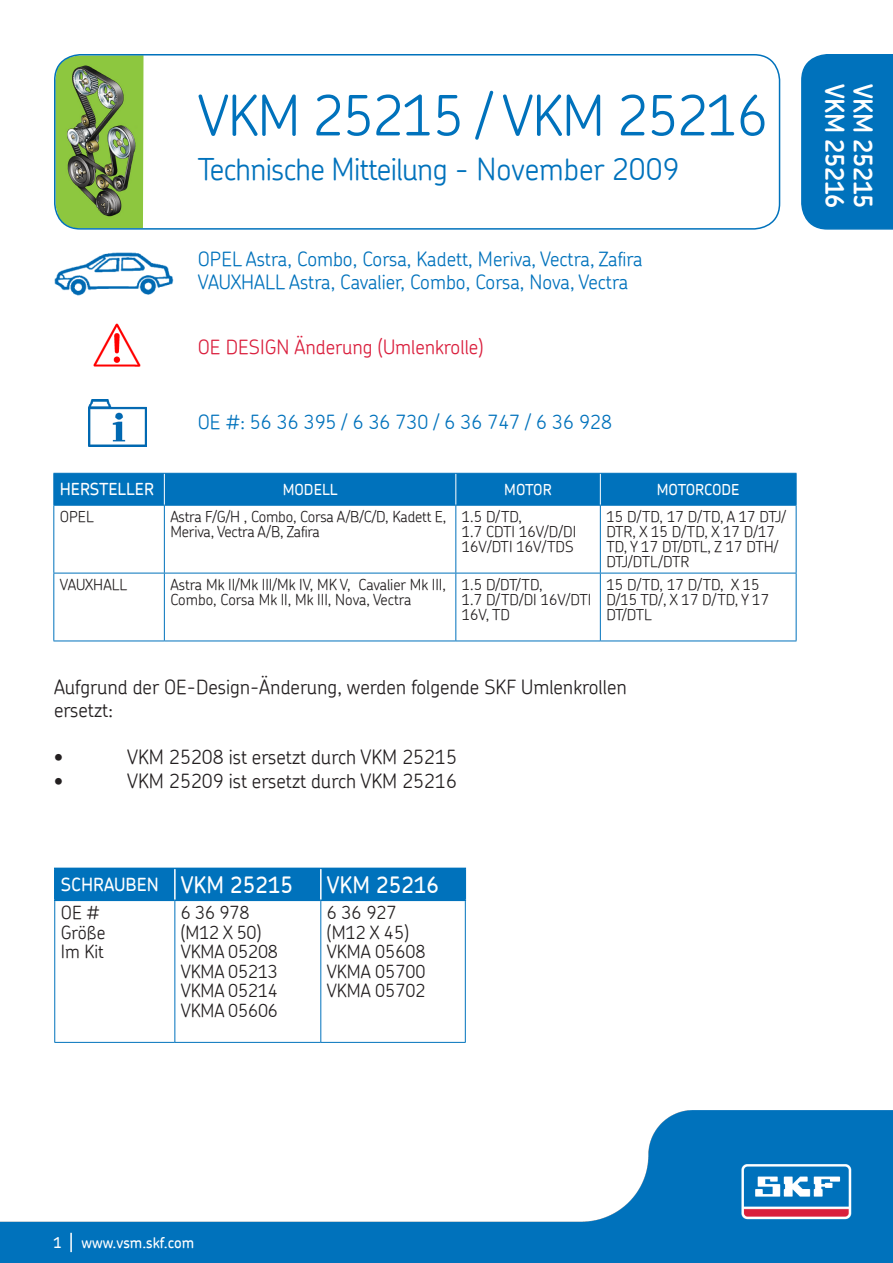
<style>
.page{position:relative;width:893px;height:1263px;background:#fff}
.page>*{position:absolute;margin:0;border:0;box-sizing:border-box;transform-origin:0 0}
.t1{font:300 55.5px "SKF Chevin";letter-spacing:-.02em;color:#0072bc}
.t2{font:300 30px "SKF Chevin";letter-spacing:-.02em;color:#0072bc}
.t3{font:600 25.5px "SKF Chevin";letter-spacing:-.02em;color:#fff}
.t4{font:500 22.5px "SKF Chevin";color:#fff}
.t5{font:300 19.5px/23.4px "SKF Chevin";color:#231f20}
.t6{font:300 19.5px "SKF Chevin";color:#0072bc}
.t7{font:300 19.5px "SKF Chevin";color:#da1f3d}
.t8{font:300 18px "SKF Chevin";letter-spacing:-.01em;color:#231f20}
.t9{font:500 18px "SKF Chevin";color:#fff}
.t10{font:500 16.5px "SKF Chevin";color:#fff}
.t11{font:300 15px/15px "SKF Chevin";color:#231f20}
.t12{font:500 15px "SKF Chevin";color:#fff}
</style>
<div class="page">
<img style="left:54px;top:253px;width:119px;height:43px">
<img style="left:93px;top:323px;width:48px;height:44px">
<img style="left:88px;top:399px;width:59px;height:48px">
<img style="left:55px;top:55px;width:89px;height:172px">
<div style="left:54px;top:54px;width:726px;height:176px;border:2px solid #0072bc;border-radius:26px"></div>
<div style="left:801px;top:54px;width:92px;height:176px;background:#0072bc"></div>
<img style="left:0;top:1110px;width:893px;height:153px">
<svg style="left:70px;top:1233px;width:2px;height:19px"></svg>
<div style="left:54px;top:474px;width:742px;height:31px;background:#0072bc"></div>
<hr style="left:53px;top:506px;width:1px;height:67px;background:#0072bc">
<hr style="left:164px;top:506px;width:1px;height:67px;background:#0072bc">
<hr style="left:455px;top:506px;width:1px;height:67px;background:#0072bc">
<hr style="left:600px;top:506px;width:1px;height:67px;background:#0072bc">
<hr style="left:796px;top:506px;width:1px;height:67px;background:#0072bc">
<hr style="left:53px;top:573px;width:111px;height:1px;background:#0072bc">
<hr style="left:53px;top:573px;width:1px;height:68px;background:#0072bc">
<hr style="left:164px;top:573px;width:292px;height:1px;background:#0072bc">
<hr style="left:164px;top:573px;width:1px;height:68px;background:#0072bc">
<hr style="left:456px;top:573px;width:144px;height:1px;background:#0072bc">
<hr style="left:455px;top:573px;width:1px;height:68px;background:#0072bc">
<hr style="left:600px;top:573px;width:196px;height:1px;background:#0072bc">
<hr style="left:600px;top:573px;width:1px;height:68px;background:#0072bc">
<hr style="left:796px;top:573px;width:1px;height:68px;background:#0072bc">
<hr style="left:53px;top:641px;width:111px;height:1px;background:#0072bc">
<hr style="left:164px;top:641px;width:292px;height:1px;background:#0072bc">
<hr style="left:456px;top:641px;width:144px;height:1px;background:#0072bc">
<hr style="left:600px;top:641px;width:196px;height:1px;background:#0072bc">
<hr style="left:164px;top:474px;width:1px;height:31px;background:#fff">
<hr style="left:455px;top:474px;width:1px;height:31px;background:#fff">
<hr style="left:600px;top:474px;width:1px;height:31px;background:#fff">
<hr style="left:53px;top:473px;width:111px;height:1px;background:#0072bc">
<hr style="left:53px;top:474px;width:1px;height:31px;background:#0072bc">
<hr style="left:164px;top:473px;width:292px;height:1px;background:#0072bc">
<hr style="left:456px;top:473px;width:144px;height:1px;background:#0072bc">
<hr style="left:600px;top:473px;width:196px;height:1px;background:#0072bc">
<hr style="left:796px;top:474px;width:1px;height:31px;background:#0072bc">
<hr style="left:53px;top:505px;width:111px;height:1px;background:#0072bc">
<hr style="left:164px;top:505px;width:292px;height:1px;background:#0072bc">
<hr style="left:456px;top:505px;width:144px;height:1px;background:#0072bc">
<hr style="left:600px;top:505px;width:196px;height:1px;background:#0072bc">
<div style="left:56px;top:869px;width:409px;height:30px;background:#0072bc"></div>
<svg style="left:55px;top:901px;width:410px;height:141px"></svg>
<hr style="left:54px;top:901px;width:1px;height:141px;background:#0072bc">
<hr style="left:174px;top:901px;width:1px;height:141px;background:#0072bc">
<hr style="left:320px;top:901px;width:1px;height:141px;background:#0072bc">
<hr style="left:465px;top:901px;width:1px;height:141px;background:#0072bc">
<hr style="left:54px;top:1042px;width:121px;height:1px;background:#0072bc">
<hr style="left:175px;top:1042px;width:146px;height:1px;background:#0072bc">
<hr style="left:321px;top:1042px;width:145px;height:1px;background:#0072bc">
<hr style="left:54px;top:868px;width:121px;height:1px;background:#0072bc">
<hr style="left:54px;top:869px;width:2px;height:30px;background:#0072bc">
<hr style="left:175px;top:868px;width:146px;height:1px;background:#0072bc">
<hr style="left:321px;top:868px;width:145px;height:1px;background:#0072bc">
<hr style="left:465px;top:869px;width:1px;height:30px;background:#0072bc">
<hr style="left:54px;top:899px;width:121px;height:2px;background:#0072bc">
<hr style="left:175px;top:899px;width:146px;height:2px;background:#0072bc">
<hr style="left:321px;top:899px;width:145px;height:2px;background:#0072bc">
<hr style="left:174px;top:869px;width:2px;height:30px;background:#fff">
<hr style="left:320px;top:869px;width:2px;height:30px;background:#fff">
<p class="t1" style="left:198px;top:80px;width:572px">VKM 25215 / VKM 25216</p>
<p class="t2" style="left:198px;top:150px;width:483px">Technische Mitteilung - November 2009</p>
<p class="t6" style="left:198px;top:246px;width:447px">OPEL Astra, Combo, Corsa, Kadett, Meriva, Vectra, Zafira</p>
<p class="t6" style="left:198px;top:269px;width:432px">VAUXHALL Astra, Cavalier, Combo, Corsa, Nova, Vectra</p>
<p class="t7" style="left:198px;top:334px;width:287px">OE DESIGN Änderung (Umlenkrolle)</p>
<p class="t6" style="left:198px;top:410px;width:416px">OE #: 56 36 395 / 6 36 730 / 6 36 747 / 6 36 928</p>
<p class="t10" style="left:60px;top:479px;width:96px">HERSTELLER</p>
<p class="t12" style="left:283px;top:480px;width:40px">MODELL</p>
<p class="t12" style="left:504px;top:480px;width:47px">MOTOR</p>
<p class="t12" style="left:657px;top:480px;width:82px">MOTORCODE</p>
<p class="t11" style="left:60px;top:509px;width:36px">OPEL</p>
<p class="t11" style="left:170px;top:509px;width:277px">Astra F/G/H , Combo, Corsa A/B/C/D, Kadett E,<br>Meriva, Vectra A/B, Zafira</p>
<p class="t11" style="left:462px;top:509px;width:62px">1.5 D/TD,</p>
<p class="t11" style="left:606px;top:509px;width:181px">15 D/TD, 17 D/TD, A 17 DTJ/<br>DTR, X 15 D/TD, X 17 D/17<br>TD, Y 17 DT/DTL, Z 17 DTH/<br>DTJ/DTL/DTR</p>
<p class="t11" style="left:462px;top:524px;width:116px">1.7 CDTI 16V/D/DI<br>16V/DTI 16V/TDS</p>
<p class="t11" style="left:60px;top:577px;width:69px">VAUXHALL</p>
<p class="t11" style="left:170px;top:577px;width:277px">Astra Mk II/Mk III/Mk IV, MK V, Cavalier Mk III,<br>Combo, Corsa Mk II, Mk III, Nova, Vectra</p>
<p class="t11" style="left:462px;top:577px;width:82px">1.5 D/DT/TD,</p>
<p class="t11" style="left:462px;top:592px;width:131px">1.7 D/TD/DI 16V/DTI<br>16V, TD</p>
<p class="t11" style="left:606px;top:577px;width:164px">15 D/TD, 17 D/TD, X 15<br>D/15 TD/, X 17 D/TD, Y 17<br>DT/DTL</p>
<p class="t5" style="left:54px;top:675px;width:574px">Aufgrund der OE-Design-Änderung, werden folgende SKF Umlenkrollen ersetzt:</p>
<p class="t5" style="left:54px;top:745px;width:11px">•</p>
<p class="t5" style="left:127px;top:745px;width:331px">VKM 25208 ist ersetzt durch VKM 25215</p>
<p class="t5" style="left:54px;top:768px;width:11px">•</p>
<p class="t5" style="left:127px;top:768px;width:331px">VKM 25209 ist ersetzt durch VKM 25216</p>
<p class="t9" style="left:61px;top:873px;width:100px">SCH RAUBEN</p>
<p class="t4" style="left:181px;top:870px;width:114px">VKM 25215</p>
<p class="t4" style="left:327px;top:870px;width:114px">VKM 25216</p>
<p class="t8" style="left:61px;top:901px;width:41px">OE #</p>
<p class="t8" style="left:61px;top:921px;width:46px">Größe</p>
<p class="t8" style="left:61px;top:940px;width:45px">Im Kit</p>
<p class="t8" style="left:181px;top:901px;width:70px">6 36 978</p>
<p class="t8" style="left:181px;top:921px;width:82px">(M12 X 50)</p>
<p class="t8" style="left:181px;top:940px;width:99px">VKMA 05208</p>
<p class="t8" style="left:181px;top:960px;width:99px">VKMA 05213</p>
<p class="t8" style="left:181px;top:979px;width:99px">VKMA 05214</p>
<p class="t8" style="left:181px;top:999px;width:99px">VKMA 05606</p>
<p class="t8" style="left:327px;top:901px;width:71px">6 36 927</p>
<p class="t8" style="left:327px;top:921px;width:84px">(M12 X 45)</p>
<p class="t8" style="left:327px;top:940px;width:100px">VKMA 05608</p>
<p class="t8" style="left:327px;top:960px;width:100px">VKMA 05700</p>
<p class="t8" style="left:327px;top:979px;width:100px">VKMA 05702</p>
<p class="t3" style="left:851px;top:84px;width:126px;rotate:90deg">VKM 25216</p>
<p class="t3" style="left:880px;top:84px;width:126px;rotate:90deg">VKM 25215</p>
<p class="t12" style="left:53px;top:1232px;width:142px">1 WWW.VSM.SKF.COM</p>
</div>
